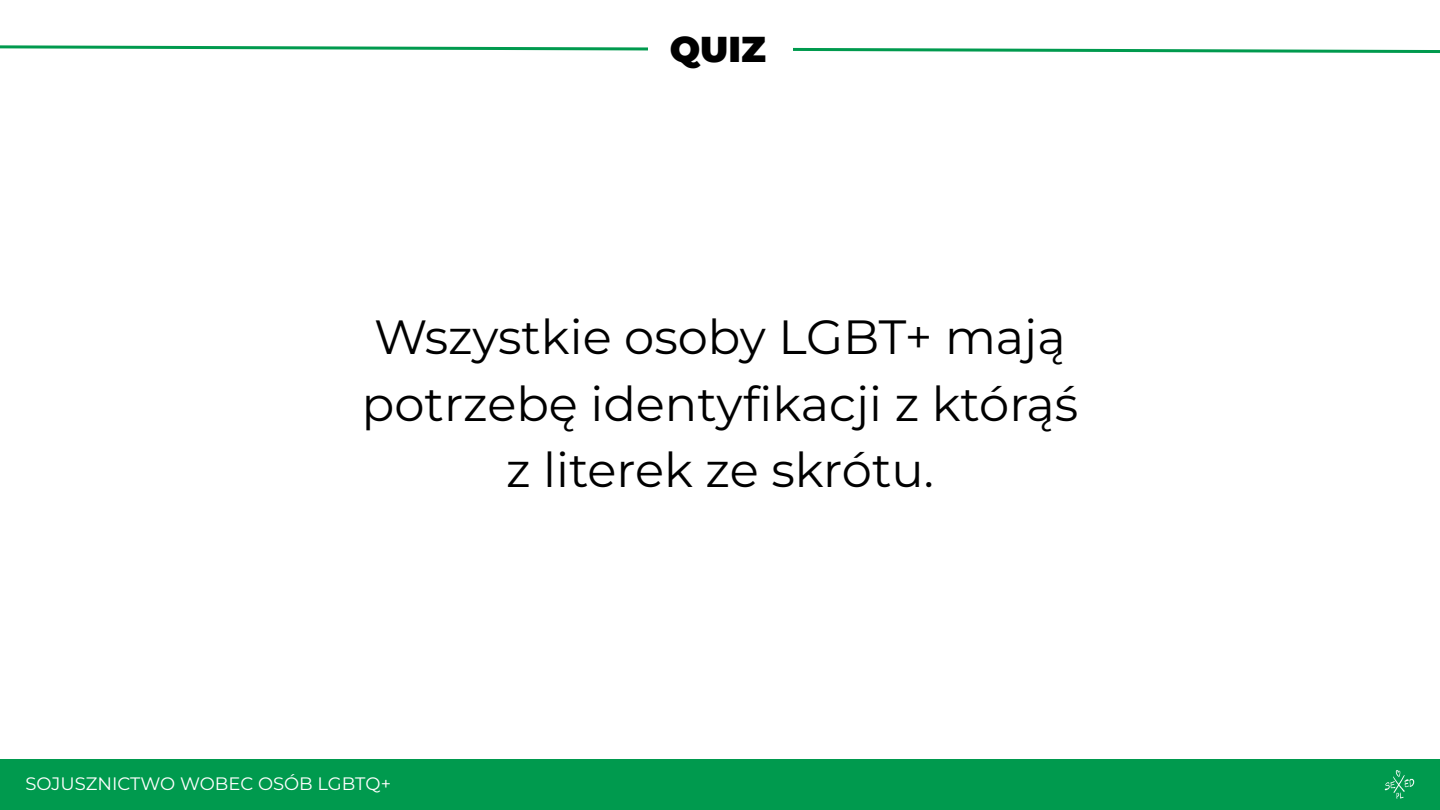
<style>
.page{position:relative;width:1440px;height:810px;background:#fff}
.page>*{position:absolute;margin:0;border:0;box-sizing:border-box;transform-origin:0 0}
.t1{font:48px/66.2px "Montserrat";color:#000;text-align:center}
.t2{font:900 36px "Montserrat";color:#000}
.t3{font:18px "Montserrat";color:#fff}
</style>
<div class="page">
<div style="left:0;top:759px;width:1440px;height:51px;background:#009a4e"></div>
<img style="left:1384px;top:770px;width:31px;height:29px">
<svg style="left:0;top:45px;width:1440px;height:8px"></svg>
<div style="left:648px;top:14px;width:144px;height:73px;background:#fff"></div>
<p class="t2" style="left:670px;top:27px;width:98px">QUIZ</p>
<p class="t1" style="left:362px;top:304px;width:718px">Wszystkie osoby LGBT+ mają potrzebę identyfikacji z którąś z literek ze skrótu.</p>
<p class="t3" style="left:25px;top:772px;width:367px">SOJUSZNICTWO WOBEC OSÓB LGBTQ+</p>
</div>
